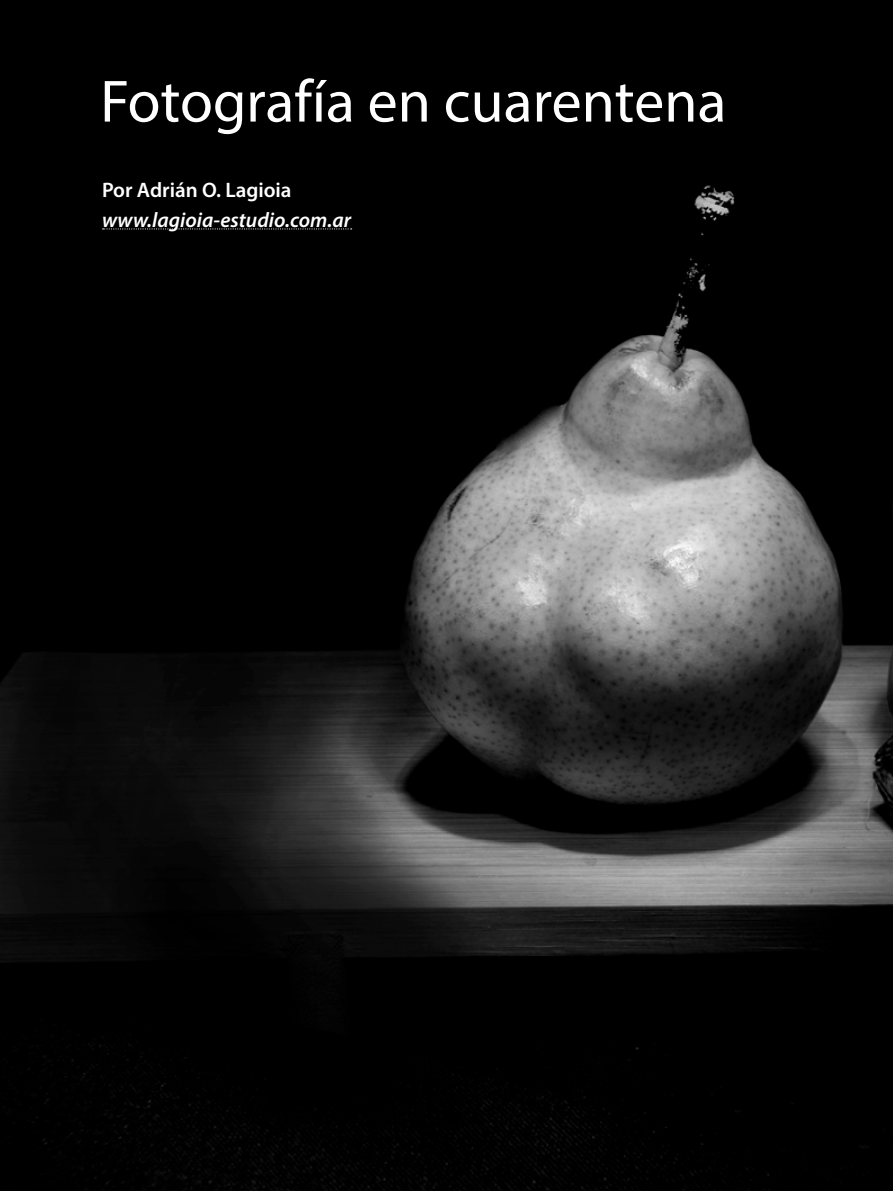
<style>
.page{position:relative;width:893px;height:1191px;background:#fff}
.page>*{position:absolute;margin:0;border:0;box-sizing:border-box;transform-origin:0 0}
.t1{font:60px "Myriad Pro";color:#fff}
.t2{font:italic 600 21px "Myriad Pro";color:#fff}
.t3{font:600 21px "Myriad Pro";color:#fff}
</style>
<div class="page">
<img style="left:0;top:0;width:893px;height:1191px">
<div style="left:105px;top:78px;width:622px;height:60px;background:#000"></div>
<svg style="left:103px;top:228px;width:249px;height:1px"></svg>
<h1 class="t1" style="left:100px;top:64px;width:628px">Fotografía en cuarentena</h1>
<p class="t3" style="left:102px;top:176px;width:191px">Por Adrián O. Lagioia</p>
<p class="t2" style="left:102px;top:206px;width:251px">www.lagioia-estudio.com.ar</p>
</div>
